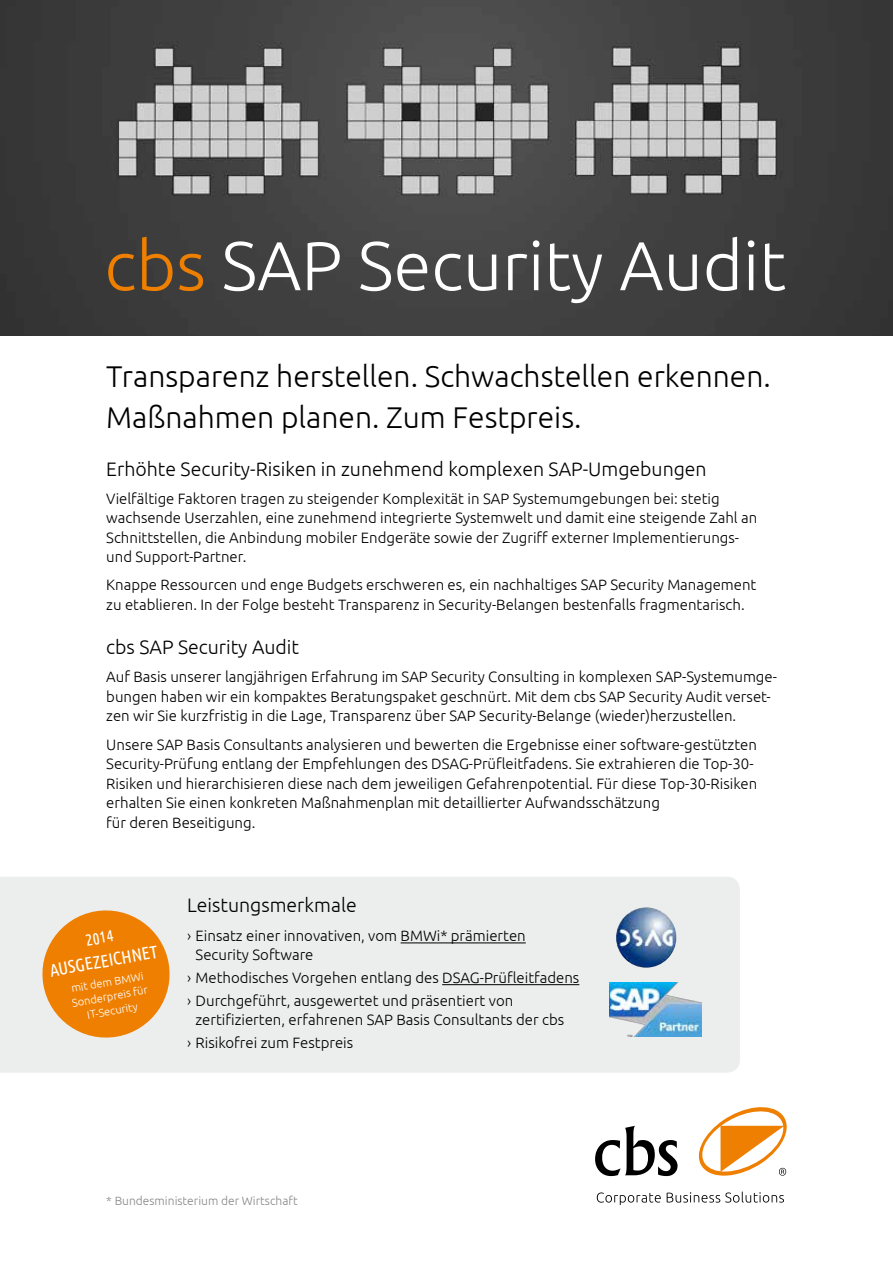
<style>
.page{position:relative;width:893px;height:1263px;background:#fff}
.page>*{position:absolute;margin:0;border:0;box-sizing:border-box;transform-origin:0 0}
.t1{font:300 68.85px "Ubuntu";color:#fff}
.t2{font:300 30px/40.5px "Ubuntu";color:#000}
.t3{font:300 19.5px "Ubuntu";color:#000}
.t4{font:17.85px "Ubuntu Condensed";color:#fff}
.t5{font:16.2px "Ubuntu Condensed";color:#fff}
.t6{font:300 15px/19.5px "Ubuntu";color:#000}
.t7{font:300 12px "Ubuntu";color:#87888a}
.t8{font:300 11.1px/14.5px "Ubuntu";color:#fff;text-align:center}
.s1{color:#ee7f00}
</style>
<div class="page">
<div style="left:0;top:877px;width:740px;height:196px;background:#eceded"></div>
<hr style="left:401px;top:942px;width:125px;height:1px;background:#000">
<hr style="left:442px;top:984px;width:137px;height:1px;background:#000">
<img style="left:0;top:0;width:893px;height:336px">
<img style="left:609px;top:982px;width:92px;height:54px">
<svg style="left:37px;top:905px;width:138px;height:138px;background:#eda34f"></svg>
<svg style="left:597px;top:1191px;width:187px;height:14px"></svg>
<svg style="left:595px;top:1126px;width:82px;height:50px"></svg>
<svg style="left:698px;top:1107px;width:89px;height:69px"></svg>
<img style="left:616px;top:907px;width:60px;height:61px;border-radius:30px">
<h1 class="t1" style="left:104px;top:224px;width:683px"><span class="s1">cbs</span> SAP Security Audit</h1>
<h2 class="t2" style="left:106px;top:355px;width:666px">Transparenz herstellen. Schwachstellen erkennen.<br>Maßnahmen planen. Zum Festpreis.</h2>
<h3 class="t3" style="left:106px;top:457px;width:602px">Erhöhte Security-Risiken in zunehmend komplexen SAP-Umgebungen</h3>
<p class="t6" style="left:106px;top:488px;width:652px">Vielfältige Faktoren tragen zu steigender Komplexität in SAP Systemumgebungen bei: stetig wachsende Userzahlen, eine zunehmend integrierte Systemwelt und damit eine steigende Zahl an Schnittstellen, die Anbindung mobiler Endgeräte sowie der Zugriff externer Implementierungs&shy;und Support-Partner.</p>
<p class="t6" style="left:106px;top:575px;width:652px">Knappe Ressourcen und enge Budgets erschweren es, ein nachhaltiges SAP Security Management zu etablieren. In der Folge besteht Transparenz in Security-Belangen bestenfalls fragmentarisch.</p>
<h3 class="t3" style="left:106px;top:636px;width:194px">cbs SAP Security Audit</h3>
<p class="t6" style="left:106px;top:667px;width:672px">Auf Basis unserer langjährigen Erfahrung im SAP Security Consulting in komplexen SAP-Systemumge&shy;bungen haben wir ein kompaktes Beratungspaket geschnürt. Mit dem cbs SAP Security Audit verset&shy;zen wir Sie kurzfristig in die Lage, Transparenz über SAP Security-Belange (wieder)herzustellen.</p>
<p class="t6" style="left:106px;top:734px;width:652px">Unsere SAP Basis Consultants analysieren und bewerten die Ergebnisse einer software-gestützten Security-Prüfung entlang der Empfehlungen des DSAG-Prüfleitfadens. Sie extrahieren die Top-30- Risiken und hierarchisieren diese nach dem jeweiligen Gefahrenpotential. Für diese Top-30-Risiken erhalten Sie einen konkreten Maßnahmenplan mit detaillierter Aufwandsschätzung<br>für deren Beseitigung.</p>
<p class="t5" style="left:84px;top:930px;width:29px;rotate:-10deg">2014</p>
<p class="t8" style="left:68px;top:981px;width:78px;rotate:-10deg">mit dem BMWi<br>Sonderpreis für<br>IT-Security</p>
<p class="t4" style="left:48px;top:959px;width:111px;rotate:-10deg">ausgezeichnet</p>
<h3 class="t3" style="left:187px;top:893px;width:171px">Leistungsmerkmale</h3>
<p class="t6" style="left:196px;top:926px;width:332px;line-height:18.8px;text-indent:-9px">› Einsatz einer innovativen, vom BMWi* prämierten<br>Security Software</p>
<p class="t6" style="left:187px;top:966px;width:394px;line-height:23px">› Methodisches Vorgehen entlang des DSAG-Prüfleitfadens › Durchgeführt, ausgewertet und präsentiert von</p>
<p class="t6" style="left:187px;top:1008px;width:379px;line-height:23px;text-indent:9px">zertifizierten, erfahrenen SAP Basis Consultants der cbs › Risikofrei zum Festpreis</p>
<p class="t7" style="left:106px;top:1193px;width:193px">* Bundesministerium der Wirtschaft</p>
</div>
